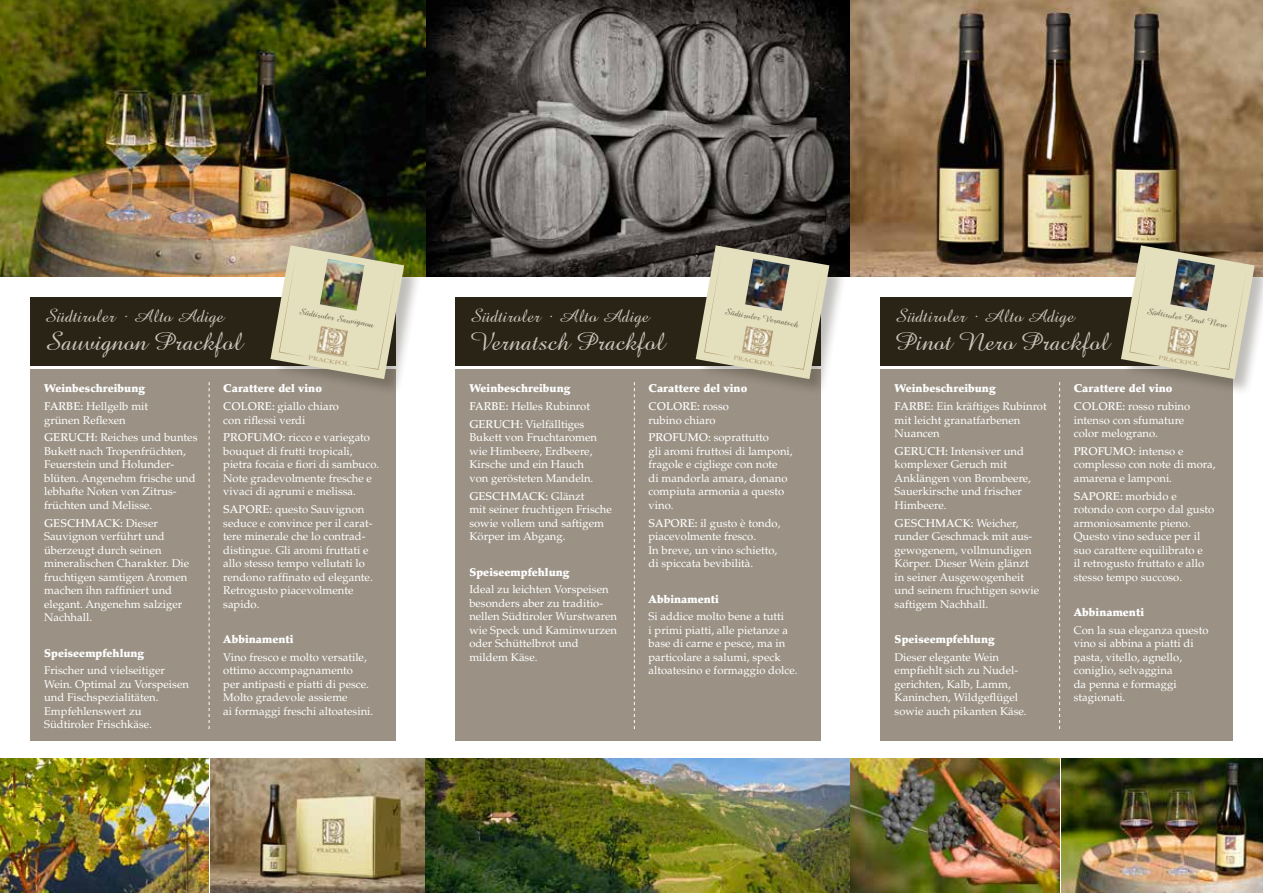
<style>
.page{position:relative;width:1263px;height:893px;background:#fff}
.page>*{position:absolute;margin:0;border:0;box-sizing:border-box;transform-origin:0 0}
.t1{font:27px "Amaze Normal";color:#cac5bd}
.t2{font:19.5px "Amaze Normal";color:#cac5bd}
.t3{font:11.25px/13.5px "Palatino";color:#fff}
.t4{font:900 11.25px/17.7px "Palatino";color:#fff}
.t5{font:9.6px "Amaze Normal";color:#68604d}
.t6{font:5.4px "Palatino";color:#af976d;scale:1.4 1}
.s1{font-weight:500}
.s2{font-weight:400}
.s3{font-weight:900}
</style>
<div class="page">
<div style="left:880px;top:298px;width:353px;height:68px;background:#2a2416"></div>
<div style="left:455px;top:298px;width:366px;height:68px;background:#2a2416"></div>
<div style="left:30px;top:298px;width:366px;height:68px;background:#2a2416"></div>
<img style="left:0;top:0;width:1263px;height:276px">
<div style="left:30px;top:369px;width:365px;height:371px;background:#9b9285"></div>
<div style="left:455px;top:369px;width:366px;height:371px;background:#9b9285"></div>
<div style="left:880px;top:369px;width:353px;height:371px;background:#9b9285"></div>
<svg style="left:209px;top:382px;width:1px;height:347px"></svg>
<svg style="left:634px;top:382px;width:1px;height:347px"></svg>
<svg style="left:1059px;top:382px;width:1px;height:347px"></svg>
<img style="left:0;top:758px;width:208px;height:135px">
<img style="left:210px;top:758px;width:849px;height:135px">
<img style="left:1061px;top:758px;width:202px;height:135px">
<div style="left:696px;top:246px;width:151px;height:151px;background:#2a2416;opacity:.3"></div>
<svg style="left:696px;top:245px;width:133px;height:134px"></svg>
<img style="left:745px;top:259px;width:45px;height:52px">
<div style="left:271px;top:246px;width:151px;height:151px;background:#2a2416;opacity:.3"></div>
<svg style="left:270px;top:245px;width:134px;height:134px"></svg>
<img style="left:320px;top:259px;width:44px;height:52px">
<div style="left:1121px;top:246px;width:142px;height:151px;background:#2a2416;opacity:.3"></div>
<svg style="left:1121px;top:245px;width:134px;height:134px"></svg>
<img style="left:1170px;top:259px;width:45px;height:52px">
<p class="t5" style="left:300px;top:305px;width:77px;rotate:10deg">Südtiroler Sauvignon</p>
<p class="t5" style="left:726px;top:305px;width:76px;rotate:10deg">Südtiroler Vernatsch</p>
<h2 class="t2" style="left:44px;top:303px;width:181px">Südtiroler · Alto Adige</h2>
<h1 class="t1" style="left:44px;top:324px;width:200px">Sauvignon Prackfol</h1>
<p class="t4" style="left:44px;top:380px;width:106px">Weinbeschreibung<br><span class="s1">FARBE:</span> <span class="s2">Hellgelb mit</span></p>
<p class="t3" style="left:44px;top:411px;width:155px;line-height:17.7px">grünen Reflexen<br><span class="s1">GERUCH:</span> Reiches und buntes</p>
<p class="t3" style="left:44px;top:444px;width:153px">Bukett nach Tropenfrüchten,<br>Feuerstein und Holunder&shy;blüten. Angenehm frische und lebhafte Noten von Zitrus&shy;früchten und Melisse.</p>
<p class="t3" style="left:44px;top:516px;width:146px"><span class="s1">GESCHMACK:</span> Dieser<br>Sauvignon verführt und überzeugt durch seinen mineralischen Charakter. Die fruchtigen samtigen Aromen machen ihn raffiniert und elegant. Angenehm salziger<br>Nachhall.</p>
<p class="t4" style="left:44px;top:644px;width:102px">Speiseempfehlung</p>
<p class="t3" style="left:44px;top:664px;width:146px">Frischer und vielseitiger<br>Wein. Optimal zu Vorspeisen und Fischspezialitäten.<br>Empfehlenswert zu<br>Südtiroler Frischkäse.</p>
<h2 class="t2" style="left:469px;top:303px;width:181px">Südtiroler · Alto Adige</h2>
<h1 class="t1" style="left:469px;top:324px;width:197px">Vernatsch Prackfol</h1>
<p class="t6" style="left:309px;top:354px;width:31px;rotate:10deg">PRACKFOL</p>
<p class="t6" style="left:734px;top:354px;width:31px;rotate:10deg">PRACKFOL</p>
<p class="t4" style="left:223px;top:380px;width:117px">Carattere del vino<br><span class="s1">COLORE:</span> <span class="s2">giallo chiaro</span></p>
<p class="t3" style="left:223px;top:411px;width:148px;line-height:17.7px">con riflessi verdi<br><span class="s1">PROFUMO:</span> ricco e variegato</p>
<p class="t3" style="left:223px;top:444px;width:158px">bouquet di frutti tropicali, pietra focaia e fiori di sambuco.<br>Note gradevolmente fresche e vivaci di agrumi e melissa.</p>
<p class="t3" style="left:223px;top:503px;width:151px"><span class="s1">SAPORE:</span> questo Sauvignon seduce e convince per il carat&shy;tere minerale che lo contrad&shy;distingue. Gli aromi fruttati e allo stesso tempo vellutati lo rendono raffinato ed elegante.<br>Retrogusto piacevolmente sapido.</p>
<p class="t4" style="left:223px;top:631px;width:72px">Abbinamenti</p>
<p class="t3" style="left:223px;top:650px;width:152px">Vino fresco e molto versatile, ottimo accompagnamento<br>per antipasti e piatti di pesce.<br>Molto gradevole assieme<br>ai formaggi freschi altoatesini.</p>
<p class="t3" style="left:469px;top:380px;width:122px;line-height:17.7px"><span class="s3">Weinbeschreibung<br></span><span class="s1">FARBE:</span> Helles Rubinrot<br><span class="s1">GERUCH:</span> Vielfälltiges</p>
<p class="t3" style="left:469px;top:431px;width:129px">Bukett von Fruchtaromen wie Himbeere, Erdbeere,<br>Kirsche und ein Hauch von gerösteten Mandeln.</p>
<p class="t3" style="left:469px;top:489px;width:144px"><span class="s1">GESCHMACK:</span> Glänzt<br>mit seiner fruchtigen Frische sowie vollem und saftigem<br>Körper im Abgang.</p>
<p class="t4" style="left:469px;top:563px;width:102px">Speiseempfehlung</p>
<p class="t3" style="left:469px;top:583px;width:149px">Ideal zu leichten Vorspeisen besonders aber zu traditio&shy;nellen Südtiroler Wurstwaren wie Speck und Kaminwurzen oder Schüttelbrot und mildem Käse.</p>
<p class="t4" style="left:648px;top:380px;width:100px">Carattere del vino<br><span class="s1">COLORE:</span> <span class="s2">rosso</span></p>
<p class="t3" style="left:648px;top:411px;width:122px;line-height:17.7px">rubino chiaro<br><span class="s1">PROFUMO:</span> soprattutto</p>
<p class="t3" style="left:648px;top:444px;width:146px">gli aromi fruttosi di lamponi, fragole e cigliege con note<br>di mandorla amara, donano compiuta armonia a questo vino.</p>
<p class="t3" style="left:648px;top:516px;width:134px"><span class="s1">SAPORE:</span> il gusto è tondo, piacevolmente fresco.<br>In breve, un vino schietto, di spiccata bevibilità.</p>
<p class="t4" style="left:648px;top:590px;width:72px">Abbinamenti</p>
<p class="t3" style="left:648px;top:610px;width:151px">Si addice molto bene a tutti<br>i primi piatti, alle pietanze a base di carne e pesce, ma in particolare a salumi, speck altoatesino e formaggio dolce.</p>
<h2 class="t2" style="left:895px;top:303px;width:181px">Südtiroler · Alto Adige</h2>
<h1 class="t1" style="left:895px;top:324px;width:216px">Pinot Nero Prackfol</h1>
<p class="t5" style="left:1147px;top:304px;width:83px;rotate:10deg">Südtiroler Pinot Nero</p>
<p class="t6" style="left:1159px;top:354px;width:31px;rotate:10deg">PRACKFOL</p>
<p class="t3" style="left:895px;top:380px;width:154px;line-height:17.7px"><span class="s3">Weinbeschreibung<br></span><span class="s1">FARBE:</span> Ein kräftiges Rubinrot</p>
<p class="t3" style="left:895px;top:413px;width:127px">mit leicht granatfarbenen<br>Nuancen</p>
<p class="t3" style="left:895px;top:444px;width:138px"><span class="s1">GERUCH:</span> Intensiver und komplexer Geruch mit<br>Anklängen von Brombeere,<br>Sauerkirsche und frischer<br>Himbeere.</p>
<p class="t3" style="left:895px;top:516px;width:146px"><span class="s1">GESCHMACK:</span> Weicher, runder Geschmack mit aus&shy;gewogenem, vollmundigen<br>Körper. Dieser Wein glänzt in seiner Ausgewogenheit und seinem fruchtigen sowie saftigem Nachhall.</p>
<p class="t4" style="left:895px;top:631px;width:102px">Speiseempfehlung</p>
<p class="t3" style="left:895px;top:650px;width:134px">Dieser elegante Wein empfiehlt sich zu Nudel&shy;gerichten, Kalb, Lamm,<br>Kaninchen, Wildgeflügel sowie auch pikanten Käse.</p>
<p class="t4" style="left:1074px;top:380px;width:118px">Carattere del vino<br><span class="s1">COLORE:</span> <span class="s2">rosso rubino</span></p>
<p class="t3" style="left:1074px;top:413px;width:112px">intenso con sfumature color melograno.</p>
<p class="t3" style="left:1074px;top:444px;width:143px"><span class="s1">PROFUMO:</span> intenso e complesso con note di mora, amarena e lamponi.</p>
<p class="t3" style="left:1074px;top:489px;width:142px"><span class="s1">SAPORE:</span> morbido e rotondo con corpo dal gusto armoniosamente pieno.<br>Questo vino seduce per il suo carattere equilibrato e<br>il retrogusto fruttato e allo stesso tempo succoso.</p>
<p class="t4" style="left:1074px;top:604px;width:72px">Abbinamenti</p>
<p class="t3" style="left:1074px;top:623px;width:136px">Con la sua eleganza questo vino si abbina a piatti di pasta, vitello, agnello, coniglio, selvaggina<br>da penna e formaggi stagionati.</p>
</div>
